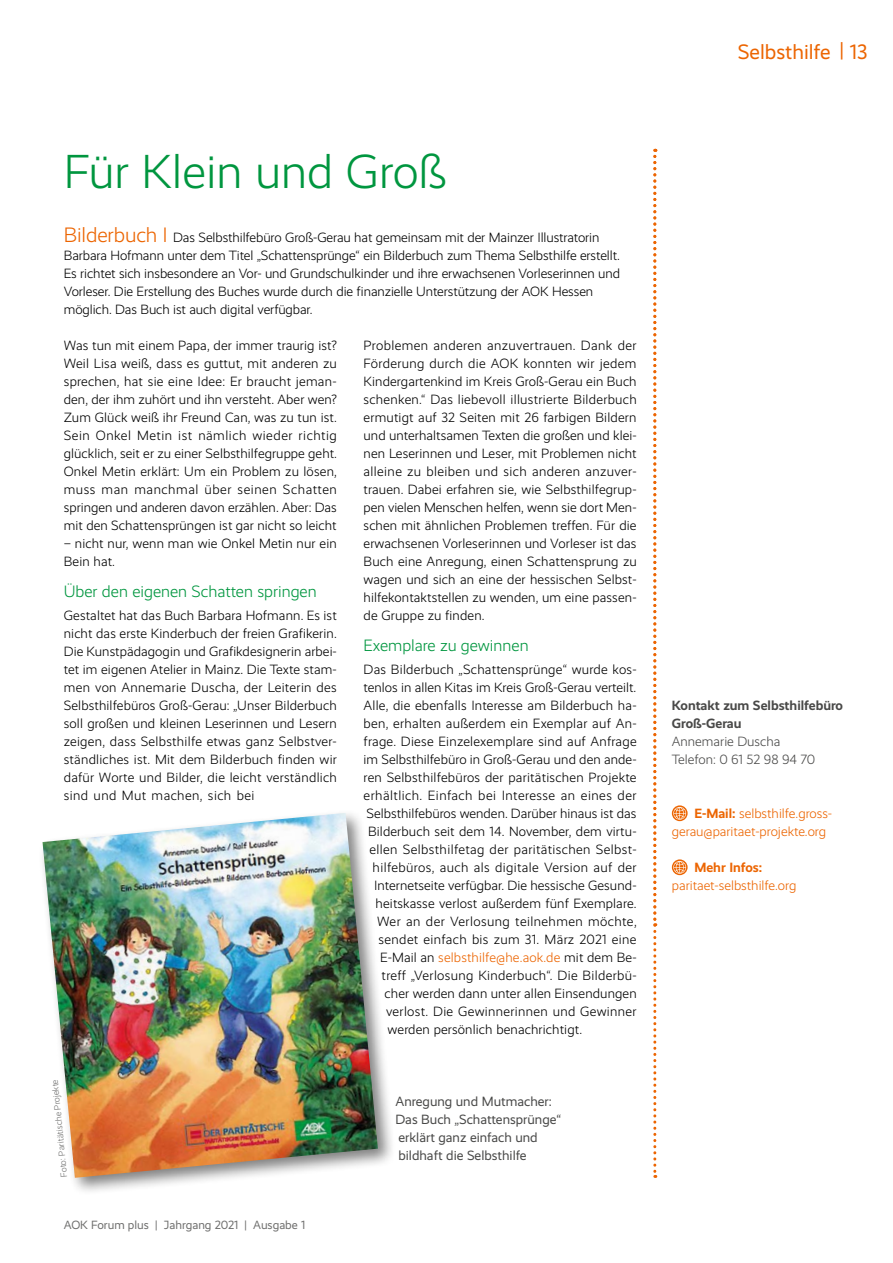
<style>
.page{position:relative;width:893px;height:1263px;background:#fff}
.page>*{position:absolute;margin:0;border:0;box-sizing:border-box;transform-origin:0 0}
.H2_-_Headline_B_32pt{font:300 48px "Realist";color:#00963f}
.H1_-_Rubrik_plus{font:21px "Realist";color:#ec6502}
.H3_-_SUBHEAD_11pt_-_gruen{font:300 16.5px "Realist";color:#00963f}
.P_copy{font:300 13.5px/18px "Realist";letter-spacing:.01em;color:#000;text-align:justify}
.P_-_ANLAUF{font:300 13.5px/18px "Realist";letter-spacing:-.005em;color:#000}
.P_copy-2{font:300 13.5px "Realist";letter-spacing:.03em;color:#000}
.t1{font:13.5px/18px "Realist";color:#494948}
.P_-_Marginalie_Adressen{font:300 13.5px/18px "Realist";color:#ec6502}
.P_copy-3{font:300 13.5px "Realist";letter-spacing:.035em;color:#000}
.P_copy-4{font:300 13.5px "Realist";letter-spacing:.01em;color:#ec6502}
.P_-_Marginalie_Adressen-2{font:700 13.5px/18px "Realist";color:#494948}
.P_-_Marginalie_Adressen-3{font:300 13.5px "Realist";color:#494948}
.P_-_Marginalie_Link{font:300 13.5px "Realist";color:#ec6502}
.P_-_Marginalie_Link-2{font:700 13.5px "Realist";color:#ec6502}
.t2{font:12px "Realist";color:#6f6f6e}
.t3{font:300 9px "Realist";color:#6f6f6e}
.s1{font-size:21px;color:#ec6502}
.s2{color:#000}
.s3{font-weight:700}
</style>
<div class="page">
<svg style="left:672px;top:805px;width:16px;height:16px"></svg>
<svg style="left:673px;top:807px;width:13px;height:13px"></svg>
<svg style="left:672px;top:859px;width:16px;height:16px"></svg>
<svg style="left:673px;top:861px;width:13px;height:13px"></svg>
<svg style="left:653px;top:149px;width:3px;height:1029px"></svg>
<div style="left:38px;top:808px;width:358px;height:388px;background:#000;opacity:.5"></div>
<img style="left:43px;top:813px;width:335px;height:365px">
<h1 class="H1_-_Rubrik_plus" style="left:738px;top:40px;width:131px">Selbsthilfe | 13</h1>
<h2 class="H2_-_Headline_B_32pt" style="left:64px;top:145px;width:384px">Für Klein und Groß</h2>
<p class="P_-_ANLAUF" style="left:64px;top:229px;width:558px"><span class="s1">Bilderbuch I</span> Das Selbsthilfebüro Groß-Gerau hat gemeinsam mit der Mainzer Illustratorin Barbara Hofmann unter dem Titel „Schattensprünge“ ein Bilderbuch zum Thema Selbsthilfe erstellt.<br>Es richtet sich insbesondere an Vor- und Grundschulkinder und ihre erwachsenen Vorleserinnen und Vorleser. Die Erstellung des Buches wurde durch die finanzielle Unterstützung der AOK Hessen möglich. Das Buch ist auch digital verfügbar.</p>
<p class="P_copy" style="left:64px;top:337px;width:275px">Was tun mit einem Papa, der immer traurig ist?<br>Weil Lisa weiß, dass es guttut, mit anderen zu sprechen, hat sie eine Idee: Er braucht jeman&shy;den, der ihm zuhört und ihn versteht. Aber wen?<br>Zum Glück weiß ihr Freund Can, was zu tun ist.<br>Sein Onkel Metin ist nämlich wieder richtig glücklich, seit er zu einer Selbsthilfegruppe geht.<br>Onkel Metin erklärt: Um ein Problem zu lösen, muss man manchmal über seinen Schatten springen und anderen davon erzählen. Aber: Das mit den Schattensprüngen ist gar nicht so leicht</p>
<p class="P_copy" style="left:64px;top:535px;width:274px">– nicht nur, wenn man wie Onkel Metin nur ein<br>Bein hat.</p>
<h3 class="H3_-_SUBHEAD_11pt_-_gruen" style="left:64px;top:582px;width:254px">Über den eigenen Schatten springen</h3>
<p class="P_copy" style="left:64px;top:607px;width:275px">Gestaltet hat das Buch Barbara Hofmann. Es ist nicht das erste Kinderbuch der freien Grafikerin.<br>Die Kunstpädagogin und Grafikdesignerin arbei&shy;tet im eigenen Atelier in Mainz. Die Texte stam&shy;men von Annemarie Duscha, der Leiterin des Selbsthilfebüros Groß-Gerau: „Unser Bilderbuch soll großen und kleinen Leserinnen und Lesern zeigen, dass Selbsthilfe etwas ganz Selbstver&shy;ständliches ist. Mit dem Bilderbuch finden wir dafür Worte und Bilder, die leicht verständlich sind und Mut machen, sich bei</p>
<p class="t3" style="left:60px;top:1178px;width:100px;rotate:-96deg">Foto: Paritätische Projekte</p>
<p class="t2" style="left:64px;top:1218px;width:243px">AOK Forum plus | Jahrgang 2021 | Ausgabe 1</p>
<p class="P_copy" style="left:364px;top:337px;width:275px">Problemen anderen anzuvertrauen. Dank der Förderung durch die AOK konnten wir jedem Kindergartenkind im Kreis Groß-Gerau ein Buch schenken.“ Das liebevoll illustrierte Bilderbuch ermutigt auf 32 Seiten mit 26 farbigen Bildern und unterhaltsamen Texten die großen und klei&shy;nen Leserinnen und Leser, mit Problemen nicht alleine zu bleiben und sich anderen anzuver&shy;trauen. Dabei erfahren sie, wie Selbsthilfegrup&shy;pen vielen Menschen helfen, wenn sie dort Men&shy;schen mit ähnlichen Problemen treffen. Für die erwachsenen Vorleserinnen und Vorleser ist das Buch eine Anregung, einen Schattensprung zu wagen und sich an eine der hessischen Selbst&shy;hilfekontaktstellen zu wenden, um eine passen&shy;de Gruppe zu finden.</p>
<h3 class="H3_-_SUBHEAD_11pt_-_gruen" style="left:364px;top:636px;width:167px">Exemplare zu gewinnen</h3>
<p class="P_copy" style="left:364px;top:661px;width:274px">Das Bilderbuch „Schattensprünge“ wurde kos-</p>
<p class="P_copy" style="left:364px;top:679px;width:274px">tenlos in allen Kitas im Kreis Groß-Gerau verteilt.</p>
<p class="P_copy" style="left:364px;top:697px;width:274px">Alle, die ebenfalls Interesse am Bilderbuch ha-</p>
<p class="P_copy" style="left:364px;top:715px;width:274px">ben, erhalten außerdem ein Exemplar auf An-</p>
<p class="P_copy" style="left:364px;top:733px;width:275px">frage. Diese Einzelexemplare sind auf Anfrage</p>
<p class="P_copy" style="left:364px;top:751px;width:274px">im Selbsthilfebüro in Groß-Gerau und den ande-</p>
<p class="P_copy" style="left:364px;top:769px;width:274px">ren Selbsthilfebüros der paritätischen Projekte</p>
<p class="P_copy-3" style="left:364px;top:788px;width:275px">erhältlich. Einfach bei Interesse an eines der</p>
<p class="P_copy" style="left:367px;top:805px;width:271px">Selbsthilfebüros wenden. Darüber hinaus ist das</p>
<p class="P_copy" style="left:368px;top:823px;width:270px">Bilderbuch seit dem 14. November, dem virtu-</p>
<p class="P_copy-2" style="left:370px;top:842px;width:267px">ellen Selbsthilfetag der paritätischen Selbst-</p>
<p class="P_copy-2" style="left:373px;top:860px;width:266px">hilfebüros, auch als digitale Version auf der</p>
<p class="P_copy" style="left:374px;top:877px;width:264px">Internetseite verfügbar. Die hessische Gesund-</p>
<p class="P_copy" style="left:376px;top:895px;width:263px">heitskasse verlost außerdem fünf Exemplare.</p>
<p class="P_copy-2" style="left:377px;top:914px;width:261px">Wer an der Verlosung teilnehmen möchte,</p>
<p class="P_copy" style="left:379px;top:931px;width:259px">sendet einfach bis zum 31. März 2021 eine</p>
<p class="P_copy-4" style="left:380px;top:950px;width:258px"><span class="s2">E-Mail an</span> selbsthilfe@he.aok.de <span class="s2">mit dem Be-</span></p>
<p class="P_copy" style="left:382px;top:967px;width:256px">treff „Verlosung Kinderbuch“. Die Bilderbü-</p>
<p class="P_copy" style="left:385px;top:985px;width:254px">cher werden dann unter allen Einsendungen</p>
<p class="P_copy" style="left:386px;top:1003px;width:252px">verlost. Die Gewinnerinnen und Gewinner</p>
<p class="P_copy" style="left:388px;top:1021px;width:196px">werden persönlich benachrichtigt.</p>
<p class="t1" style="left:395px;top:1093px;width:167px">Anregung und Mutmacher:<br>Das Buch „Schattensprünge“ erklärt ganz einfach und bildhaft die Selbsthilfe</p>
<p class="P_-_Marginalie_Adressen-2" style="left:672px;top:696px;width:173px">Kontakt zum Selbsthilfebüro<br>Groß-Gerau</p>
<p class="P_-_Marginalie_Adressen-3" style="left:672px;top:734px;width:110px">Annemarie Duscha</p>
<p class="P_-_Marginalie_Adressen-3" style="left:672px;top:752px;width:145px">Telefon: 0 61 52 98 94 70</p>
<p class="P_-_Marginalie_Adressen" style="left:672px;top:805px;width:162px;text-indent:22px"><span class="s3">E-Mail:</span> selbsthilfe.gross&shy;gerau@paritaet-projekte.org</p>
<p class="P_-_Marginalie_Link-2" style="left:694px;top:860px;width:69px">Mehr Infos:</p>
<p class="P_-_Marginalie_Link" style="left:672px;top:878px;width:126px">paritaet-selbsthilfe.org</p>
</div>
